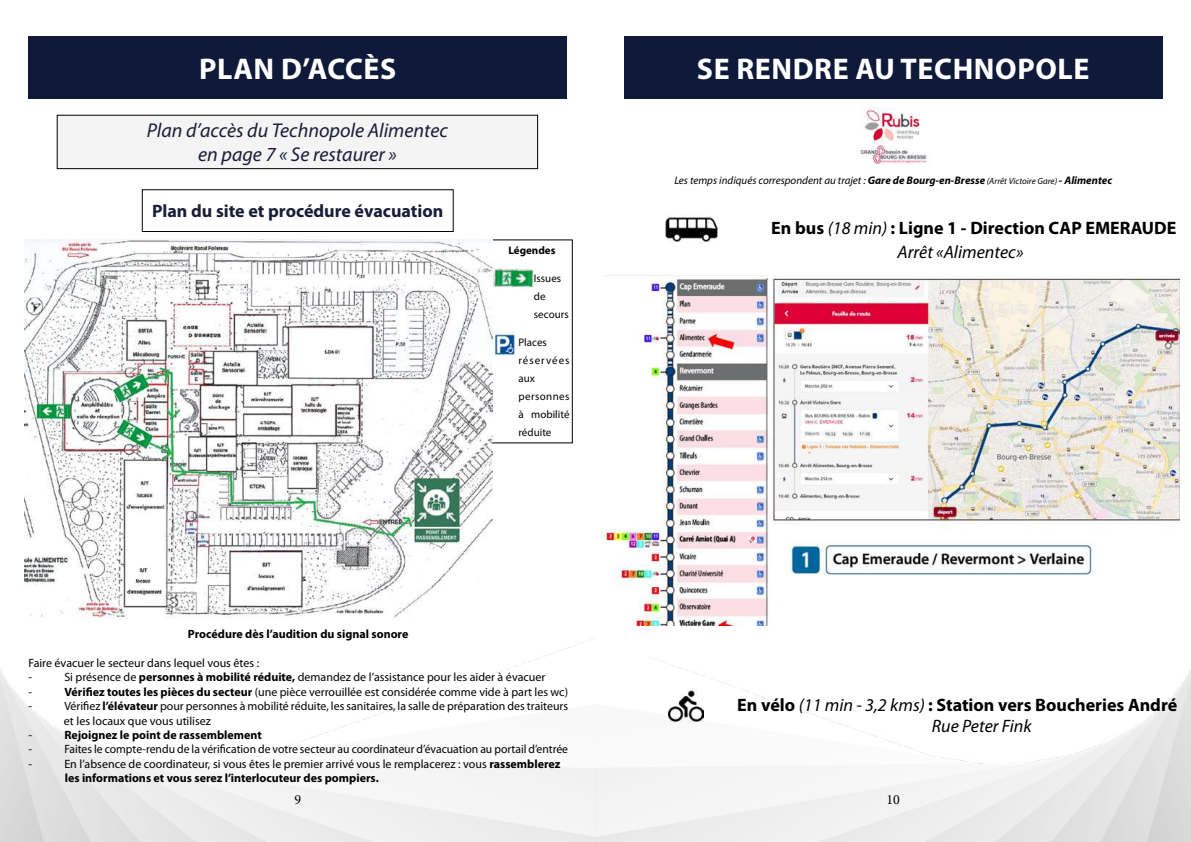
<style>
.page{position:relative;width:1191px;height:842px;background:#fff}
.page>*{position:absolute;margin:0;border:0;box-sizing:border-box;transform-origin:0 0}
.t1{font:700 30px "Myriad Pro";letter-spacing:.02em;color:#fff}
.t2{font:italic 20px/24px "Myriad Pro";color:#181d38;text-align:center}
.t3{font:700 18px/24px "Myriad Pro";color:#000}
.t4{font:700 18px "Myriad Pro";color:#181d38}
.t5{font:14px "Minion Pro";color:#000}
.t6{font:12px/14.4px "Myriad Pro";color:#000}
.t7{font:700 12px "Myriad Pro";color:#000}
.t8{font:italic 11px "Myriad Pro";color:#000}
.t9{font:11px/18px "Myriad Pro";color:#000}
.t10{font:700 11px "Myriad Pro";color:#000}
.s1{font-weight:700}
.s2{font-size:9px}
.s3{font-weight:400;font-style:italic}
</style>
<div class="page">
<img style="left:595px;top:658px;width:596px;height:184px">
<div style="left:624px;top:36px;width:538px;height:62px;background:#0f1a3a"></div>
<img style="left:860px;top:107px;width:67px;height:58px">
<img style="left:665px;top:215px;width:53px;height:28px">
<img style="left:668px;top:689px;width:35px;height:35px">
<div style="left:491px;top:239px;width:82px;height:204px;border:1px solid #000"></div>
<div style="left:28px;top:36px;width:539px;height:62px;background:#0f1a3a"></div>
<div style="left:57px;top:115px;width:480px;height:54px;background:#f5f4f4"></div>
<div style="left:57px;top:115px;width:481px;height:54px;border:1px solid #000"></div>
<img style="left:25px;top:239px;width:467px;height:380px">
<div style="left:142px;top:189px;width:312px;height:43px;border:1px solid #000"></div>
<img style="left:494px;top:332px;width:23px;height:24px">
<img style="left:487px;top:253px;width:47px;height:50px">
<img style="left:605px;top:276px;width:574px;height:349px">
<h1 class="t1" style="left:199px;top:49px;width:199px">PLAN D’ACCÈS</h1>
<h2 class="t2" style="left:147px;top:118px;width:302px">Plan d’accès du Technopole Alimentec en page 7 « Se restaurer »</h2>
<h3 class="t4" style="left:152px;top:200px;width:293px">Plan du site et procédure évacuation</h3>
<p class="t10" style="left:508px;top:243px;width:49px">Légendes</p>
<p class="t9" style="left:534px;top:269px;width:36px">Issues de secours</p>
<p class="t9" style="left:518px;top:333px;width:53px">Places réservées aux personnes à mobilité réduite</p>
<p class="t7" style="left:188px;top:626px;width:222px">Procédure dès l’audition du signal sonore</p>
<p class="t6" style="left:28px;top:655px;width:232px">Faire évacuer le secteur dans lequel vous êtes : -</p>
<p class="t6" style="left:64px;top:670px;width:482px">Si présence de <span class="s1">personnes à mobilité réduite,</span> demandez de l’assistance pour les aider à évacuer</p>
<p class="t6" style="left:28px;top:684px;width:5px">-</p>
<p class="t6" style="left:64px;top:684px;width:505px"><span class="s1">Vérifiez toutes les pièces du secteur</span> (une pièce verrouillée est considérée comme vide à part les wc)</p>
<p class="t6" style="left:28px;top:699px;width:5px">-</p>
<p class="t6" style="left:64px;top:699px;width:505px">Vérifiez <span class="s1">l’élévateur</span> pour personnes à mobilité réduite, les sanitaires, la salle de préparation des traiteurs et les locaux que vous utilisez</p>
<p class="t6" style="left:28px;top:727px;width:5px">-</p>
<p class="t7" style="left:64px;top:727px;width:199px">Rejoignez le point de rassemblement</p>
<p class="t6" style="left:28px;top:742px;width:5px">-</p>
<p class="t6" style="left:64px;top:742px;width:505px">Faites le compte-rendu de la vérification de votre secteur au coordinateur d’évacuation au portail d’entrée</p>
<p class="t6" style="left:28px;top:756px;width:5px">-</p>
<p class="t6" style="left:64px;top:756px;width:498px">En l’absence de coordinateur, si vous êtes le premier arrivé vous le remplacerez : vous <span class="s1">rassemblerez les informations et vous serez l’interlocuteur des pompiers.</span></p>
<p class="t5" style="left:294px;top:790px;width:8px">9</p>
<h1 class="t1" style="left:697px;top:49px;width:394px">SE RENDRE AU TECHNOPOLE</h1>
<p class="t8" style="left:674px;top:174px;width:439px">Les temps indiqués correspondent au trajet : <span class="s1">Gare de Bourg-en-Bresse</span> <span class="s2">(Arrêt Victoire Gare)</span> <span class="s1">- Alimentec</span></p>
<h3 class="t3" style="left:897px;top:215px;width:280px;text-indent:-126px">En bus <span class="s3">(18 min)</span> : Ligne 1 - Direction CAP EMERAUDE<br><span class="s3">Arrêt «Alimentec»</span></h3>
<h3 class="t3" style="left:932px;top:693px;width:247px;line-height:21.6px;text-indent:-195px">En vélo <span class="s3">(11 min - 3,2 kms)</span> : Station vers Boucheries André<br><span class="s3">Rue Peter Fink</span></h3>
<p class="t5" style="left:886px;top:790px;width:15px">10</p>
</div>
